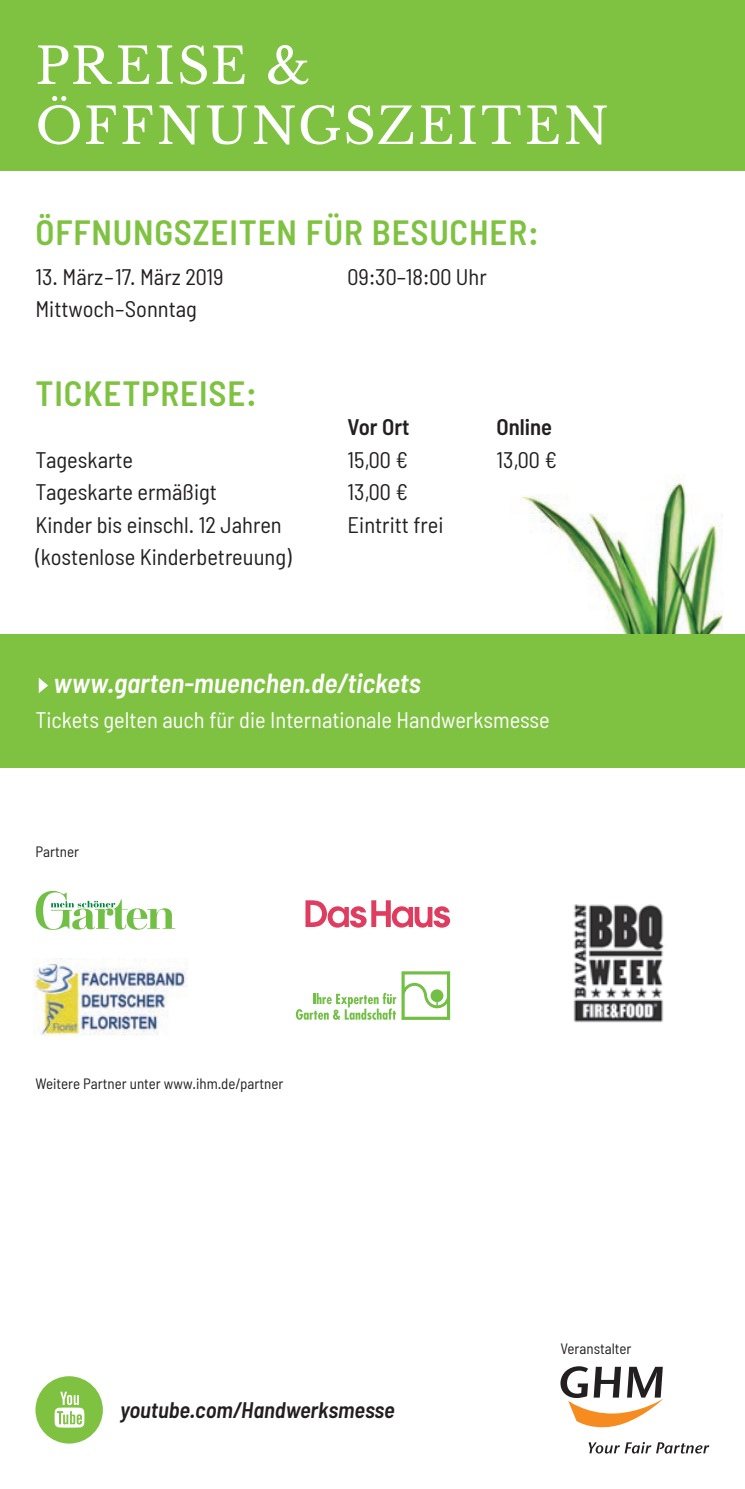
<style>
.page{position:relative;width:745px;height:1489px;background:#fff}
.page>*{position:absolute;margin:0;border:0;box-sizing:border-box;transform-origin:0 0}
.t1{font:50px/60px "Libre Baskerville";letter-spacing:.055em;color:#fff}
.t2{font:600 semi-condensed 35px "Barlow";letter-spacing:.025em;color:#7fc241}
.t3{font:italic 600 semi-condensed 27.5px "Barlow";color:#fff}
.t4{font:semi-condensed 22.5px "Barlow";color:#231f20}
.t5{font:semi-condensed 22.5px "Barlow";color:#fff}
.t6{font:italic 600 semi-condensed 22.5px "Barlow";color:#231f20}
.t7{font:600 semi-condensed 22.5px "Barlow";color:#231f20}
.t8{font:semi-condensed 15px "Barlow";color:#231f20}
</style>
<div class="page">
<img style="left:520px;top:479px;width:201px;height:155px">
<div style="left:0;top:0;width:744px;height:171px;background:#7fc241"></div>
<svg style="left:35px;top:1376px;width:68px;height:67px"></svg>
<svg style="left:305px;top:900px;width:145px;height:27px"></svg>
<svg style="left:36px;top:890px;width:139px;height:40px"></svg>
<img style="left:573px;top:904px;width:91px;height:119px">
<img style="left:34px;top:958px;width:153px;height:78px">
<svg style="left:296px;top:971px;width:154px;height:48px"></svg>
<svg style="left:560px;top:1366px;width:103px;height:62px"></svg>
<svg style="left:588px;top:1442px;width:121px;height:11px"></svg>
<div style="left:0;top:634px;width:744px;height:133px;background:#7fc241"></div>
<svg style="left:39px;top:678px;width:9px;height:15px"></svg>
<h1 class="t1" style="left:35px;top:36px;width:574px">PREISE &amp;<br>ÖFFNUNGSZEITEN</h1>
<h2 class="t2" style="left:35px;top:210px;width:504px">ÖFFNUNGSZEITEN FÜR BESUCHER:</h2>
<p class="t4" style="left:35px;top:263px;width:190px">13. März–17. März 2019</p>
<p class="t4" style="left:347px;top:263px;width:141px">09:30–18:00 Uhr</p>
<p class="t4" style="left:35px;top:295px;width:163px">Mittwoch–Sonntag</p>
<h2 class="t2" style="left:35px;top:371px;width:223px">TICKETPREISE:</h2>
<p class="t7" style="left:347px;top:413px;width:63px">Vor Ort</p>
<p class="t7" style="left:496px;top:413px;width:57px">Online</p>
<p class="t4" style="left:35px;top:445px;width:99px">Tageskarte</p>
<p class="t4" style="left:347px;top:445px;width:62px">15,00 €</p>
<p class="t4" style="left:496px;top:445px;width:62px">13,00 €</p>
<p class="t4" style="left:35px;top:478px;width:183px">Tageskarte ermäßigt</p>
<p class="t4" style="left:347px;top:478px;width:62px">13,00 €</p>
<p class="t4" style="left:35px;top:510px;width:248px">Kinder bis einschl. 12 Jahren</p>
<p class="t4" style="left:347px;top:510px;width:97px">Eintritt frei</p>
<p class="t4" style="left:35px;top:543px;width:257px">(kostenlose Kinderbetreuung)</p>
<p class="t3" style="left:54px;top:666px;width:368px">www.garten-muenchen.de/tickets</p>
<p class="t5" style="left:35px;top:706px;width:515px">Tickets gelten auch für die Internationale Handwerksmesse</p>
<p class="t8" style="left:35px;top:842px;width:45px">Partner</p>
<p class="t8" style="left:35px;top:1074px;width:249px">Weitere Partner unter www.ihm.de/partner</p>
<p class="t6" style="left:120px;top:1395px;width:276px">youtube.com/Handwerksmesse</p>
<p class="t8" style="left:560px;top:1339px;width:72px">Veranstalter</p>
</div>
